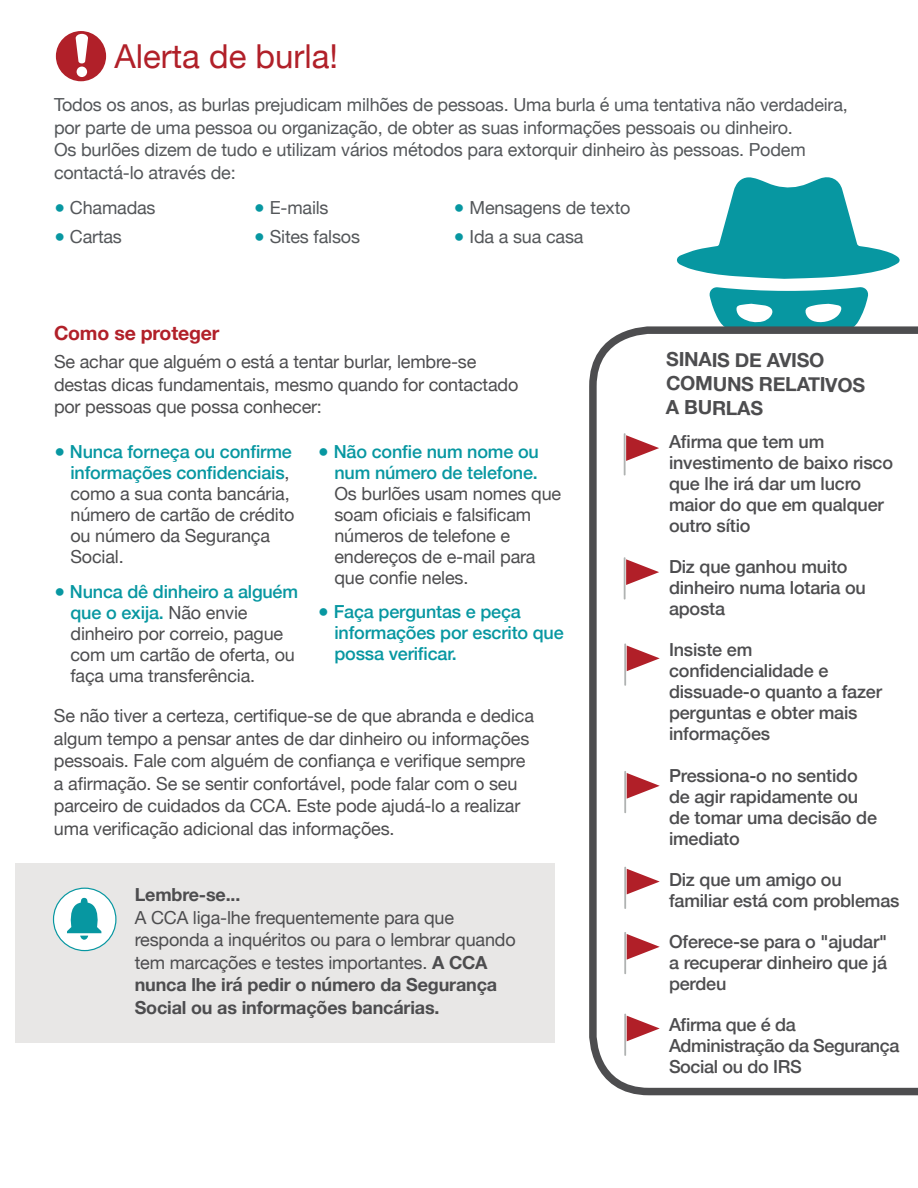
<style>
.page{position:relative;width:918px;height:1188px;background:#fff}
.page>*{position:absolute;margin:0;border:0;box-sizing:border-box;transform-origin:0 0}
.t1{font:33px "Helvetica Neue";color:#b12029}
.t2{font:700 19.5px/23.9px "Helvetica Neue";letter-spacing:-.01em;color:#4d4d4f}
.t3{font:700 19.5px "Helvetica Neue";letter-spacing:-.01em;color:#b12029}
.t4{font:18px/22.5px "Helvetica Neue";letter-spacing:-.01em;color:#4d4d4f}
.t5{font:500 18px/21px "Helvetica Neue";letter-spacing:-.01em;color:#4d4d4f}
.t6{font:18px/22.5px "Helvetica Neue";letter-spacing:-.01em;color:#54575a}
.t7{font:500 18px/21px "Helvetica Neue";letter-spacing:-.01em;color:#0797a1}
.t8{font:700 18px "Helvetica Neue";letter-spacing:-.01em;color:#4d4d4f}
.s1{color:#0797a1}
.s2{font-weight:400}
.s3{font-weight:400;color:#4d4d4f}
.s4{font-weight:700}
</style>
<div class="page">
<div style="left:15px;top:863px;width:540px;height:180px;background:#e8e7e6"></div>
<div style="left:55px;top:30px;width:52px;height:52px;background:#b12029;border-radius:50%"></div>
<div style="left:54px;top:29px;width:54px;height:54px;border:2px solid #fff;border-radius:50%"></div>
<svg style="left:76px;top:34px;width:12px;height:29px"></svg>
<div style="left:77px;top:67px;width:10px;height:10px;background:#fff;border-radius:50%"></div>
<svg style="left:677px;top:177px;width:223px;height:102px"></svg>
<div style="left:54px;top:888px;width:62px;height:63px;background:#fff;border-radius:50%"></div>
<div style="left:53px;top:888px;width:64px;height:63px;border:1px solid #0797a1;border-radius:50%"></div>
<svg style="left:67px;top:898px;width:34px;height:42px"></svg>
<svg style="left:709px;top:287px;width:160px;height:39px"></svg>
<svg style="left:589px;top:326px;width:329px;height:769px"></svg>
<hr style="left:624px;top:433px;width:2px;height:42px;background:#b0b3b2">
<svg style="left:626px;top:435px;width:33px;height:26px"></svg>
<hr style="left:624px;top:557px;width:2px;height:43px;background:#b0b3b2">
<svg style="left:626px;top:559px;width:33px;height:26px"></svg>
<hr style="left:624px;top:643px;width:2px;height:43px;background:#b0b3b2">
<svg style="left:627px;top:646px;width:33px;height:25px"></svg>
<hr style="left:624px;top:771px;width:2px;height:42px;background:#b0b3b2">
<svg style="left:627px;top:773px;width:33px;height:26px"></svg>
<hr style="left:624px;top:867px;width:2px;height:42px;background:#b0b3b2">
<svg style="left:627px;top:869px;width:33px;height:25px"></svg>
<hr style="left:624px;top:932px;width:2px;height:42px;background:#b0b3b2">
<svg style="left:627px;top:934px;width:33px;height:26px"></svg>
<hr style="left:624px;top:1014px;width:2px;height:42px;background:#b0b3b2">
<svg style="left:627px;top:1016px;width:33px;height:25px"></svg>
<h1 class="t1" style="left:114px;top:32px;width:225px">Alerta de burla!</h1>
<p class="t6" style="left:54px;top:94px;width:795px">Todos os anos, as burlas prejudicam milhões de pessoas. Uma burla é uma tentativa não verdadeira, por parte de uma pessoa ou organização, de obter as suas informações pessoais ou dinheiro.</p>
<p class="t6" style="left:54px;top:139px;width:753px">Os burlões dizem de tudo e utilizam vários métodos para extorquir dinheiro às pessoas. Podem</p>
<p class="t6" style="left:54px;top:162px;width:183px">contactá-lo através de:</p>
<p class="t6" style="left:54px;top:197px;width:103px"><span class="s1">●</span> Chamadas</p>
<p class="t6" style="left:254px;top:197px;width:76px"><span class="s1">●</span> E-mails</p>
<p class="t6" style="left:454px;top:197px;width:178px"><span class="s1">●</span> Mensagens de texto</p>
<p class="t6" style="left:54px;top:226px;width:69px"><span class="s1">●</span> Cartas</p>
<p class="t6" style="left:254px;top:226px;width:108px"><span class="s1">●</span> Sites falsos</p>
<p class="t6" style="left:454px;top:226px;width:131px"><span class="s1">●</span> Ida a sua casa</p>
<h3 class="t3" style="left:54px;top:318px;width:167px">Como se proteger</h3>
<p class="t4" style="left:54px;top:351px;width:466px">Se achar que alguém o está a tentar burlar, lembre-se destas dicas fundamentais, mesmo quando for contactado por pessoas que possa conhecer:</p>
<p class="t7" style="left:54px;top:440px;width:239px"><span class="s2">●</span> Nunca forneça ou confirme</p>
<p class="t7" style="left:318px;top:439px;width:223px"><span class="s2">●</span> Não confie num nome ou</p>
<p class="t7" style="left:71px;top:461px;width:221px">informações confidenciais<span class="s3">,</span></p>
<p class="t7" style="left:334px;top:460px;width:205px">num número de telefone.</p>
<p class="t4" style="left:71px;top:483px;width:221px">como a sua conta bancária,</p>
<p class="t4" style="left:334px;top:483px;width:228px">Os burlões usam nomes que</p>
<p class="t4" style="left:71px;top:505px;width:226px">número de cartão de crédito</p>
<p class="t4" style="left:334px;top:504px;width:198px">soam oficiais e falsificam</p>
<p class="t4" style="left:71px;top:526px;width:201px">ou número da Segurança</p>
<p class="t4" style="left:334px;top:525px;width:177px">números de telefone e</p>
<p class="t4" style="left:71px;top:547px;width:55px">Social.</p>
<p class="t4" style="left:334px;top:546px;width:203px">endereços de e-mail para</p>
<p class="t4" style="left:334px;top:567px;width:135px">que confie neles.</p>
<p class="t7" style="left:71px;top:579px;width:229px;text-indent:-17px"><span class="s2">●</span> Nunca dê dinheiro a alguém que o exija. <span class="s3">Não envie</span></p>
<p class="t7" style="left:318px;top:600px;width:205px"><span class="s2">●</span> Faça perguntas e peça</p>
<p class="t4" style="left:71px;top:623px;width:214px">dinheiro por correio, pague</p>
<p class="t7" style="left:334px;top:621px;width:231px">informações por escrito que</p>
<p class="t4" style="left:71px;top:644px;width:226px">com um cartão de oferta, ou</p>
<p class="t7" style="left:334px;top:642px;width:124px">possa verificar.</p>
<p class="t4" style="left:71px;top:665px;width:186px">faça uma transferência.</p>
<p class="t4" style="left:54px;top:706px;width:482px">Se não tiver a certeza, certifique-se de que abranda e dedica</p>
<p class="t4" style="left:54px;top:728px;width:477px">algum tempo a pensar antes de dar dinheiro ou informações</p>
<p class="t4" style="left:54px;top:751px;width:473px">pessoais. Fale com alguém de confiança e verifique sempre a afirmação. Se se sentir confortável, pode falar com o seu</p>
<p class="t4" style="left:54px;top:796px;width:468px">parceiro de cuidados da CCA. Este pode ajudá-lo a realizar</p>
<p class="t4" style="left:54px;top:818px;width:342px">uma verificação adicional das informações.</p>
<h4 class="t8" style="left:135px;top:881px;width:107px">Lembre-se...</h4>
<p class="t4" style="left:135px;top:907px;width:383px">A CCA liga-lhe frequentemente para que responda a inquéritos ou para o lembrar quando tem marcações e testes importantes. <span class="s4">A CCA nunca lhe irá pedir o número da Segurança Social ou as informações bancárias.</span></p>
<p class="t2" style="left:666px;top:348px;width:201px">SINAIS DE AVISO<br>COMUNS RELATIVOS<br>A BURLAS</p>
<p class="t5" style="left:669px;top:429px;width:226px">Afirma que tem um investimento de baixo risco que lhe irá dar um lucro maior do que em qualquer outro sítio</p>
<p class="t5" style="left:669px;top:555px;width:198px">Diz que ganhou muito dinheiro numa lotaria ou aposta</p>
<p class="t5" style="left:669px;top:638px;width:215px">Insiste em confidencialidade e dissuade-o quanto a fazer perguntas e obter mais informações</p>
<p class="t5" style="left:669px;top:763px;width:210px">Pressiona-o no sentido de agir rapidamente ou de tomar uma decisão de imediato</p>
<p class="t5" style="left:669px;top:867px;width:232px">Diz que um amigo ou familiar está com problemas</p>
<p class="t5" style="left:669px;top:930px;width:220px;text-align:justify">Oferece-se para o "ajudar" a recuperar dinheiro que já perdeu</p>
<p class="t5" style="left:669px;top:1013px;width:232px">Afirma que é da<br>Administração da Segurança<br>Social ou do IRS</p>
</div>
